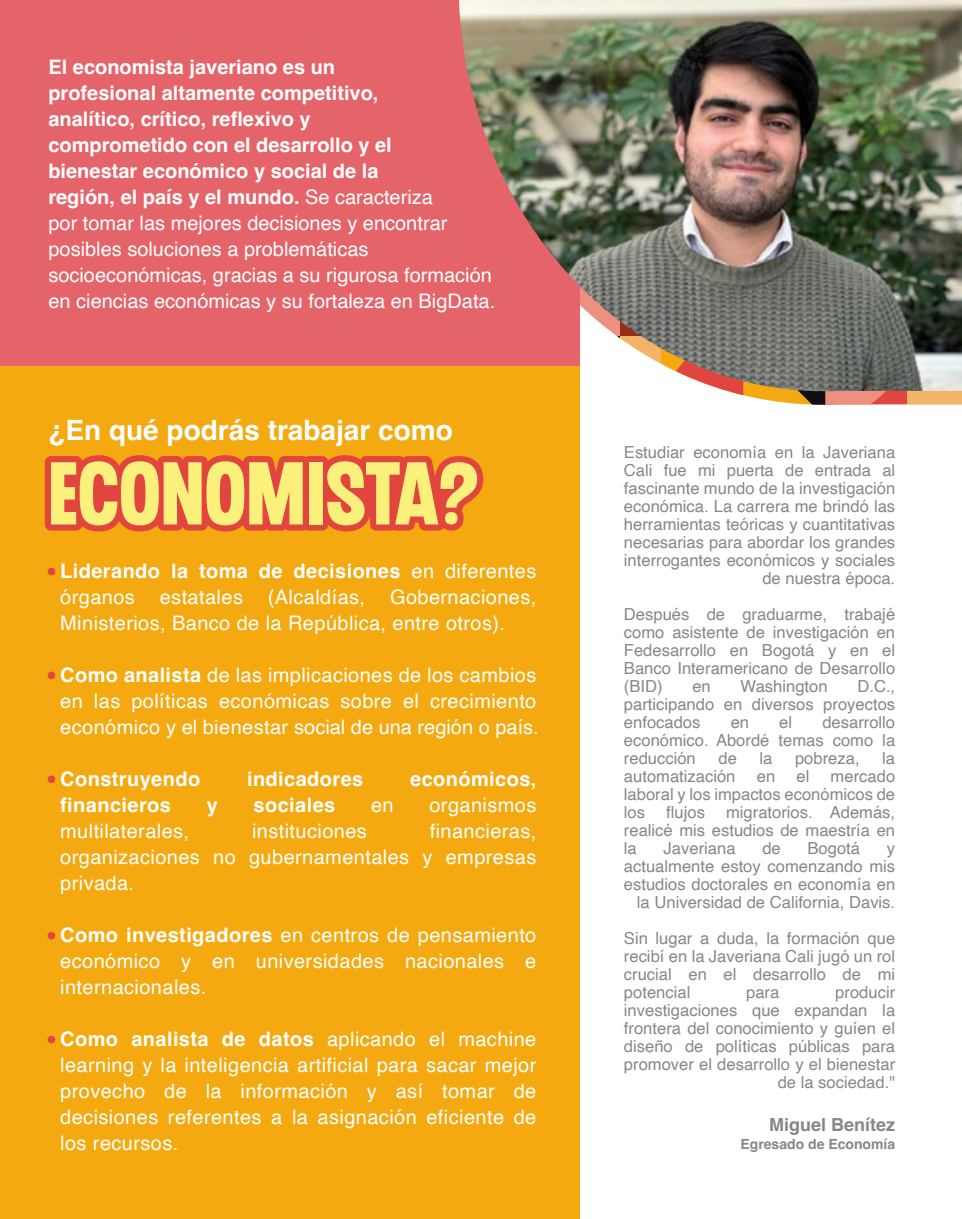
<style>
.page{position:relative;width:962px;height:1219px;background:#fff}
.page>*{position:absolute;margin:0;border:0;box-sizing:border-box;transform-origin:0 0}
.t1{font:89px "CHEDROS";color:#fcf07c}
.t2{font:700 28px "Helvetica";color:#fff}
.t3{font:20px/26px "Helvetica";letter-spacing:.02em;color:#fff;text-align:justify}
.t4{font:20px/26px "Helvetica";color:#fff}
.t5{font:700 20px "Helvetica";letter-spacing:.02em;color:#fff}
.t6{font:700 18px "Helvetica";color:#88868b}
.t7{font:16.6px/18px "Helvetica";color:#88868b;text-align:justify}
.t8{font:700 14px "Helvetica";color:#88868b}
.s1{font-weight:700}
</style>
<div class="page">
<div style="left:0;top:0;width:579px;height:1219px;background:#f3a90f"></div>
<div style="left:0;top:0;width:579px;height:365px;background:#e56469"></div>
<svg style="left:416px;top:365px;width:546px;height:47px"></svg>
<img style="left:459px;top:0;width:503px;height:391px">
<div style="left:48px;top:568px;width:7px;height:7px;background:#e2453d;border-radius:50%"></div>
<div style="left:48px;top:672px;width:7px;height:7px;background:#e2453d;border-radius:50%"></div>
<div style="left:48px;top:775px;width:7px;height:8px;background:#e2453d;border-radius:50%"></div>
<div style="left:48px;top:932px;width:7px;height:7px;background:#e2453d;border-radius:50%"></div>
<div style="left:48px;top:1036px;width:7px;height:7px;background:#e2453d;border-radius:50%"></div>
<svg style="left:45px;top:455px;width:438px;height:76px;background:#e34b39"></svg>
<p class="t4" style="left:48px;top:54px;width:448px"><span class="s1">El economista javeriano es un<br>profesional altamente competitivo,<br>analítico, crítico, reflexivo y<br>comprometido con el desarrollo y el<br>bienestar económico y social de la<br>región, el país y el mundo.</span> Se caracteriza<br>por tomar las mejores decisiones y encontrar posibles soluciones a problemáticas socioeconómicas, gracias a su rigurosa formación en ciencias económicas y su fortaleza en BigData.</p>
<h2 class="t2" style="left:48px;top:413px;width:406px">¿En qué podrás trabajar como</h2>
<h1 class="t1" style="left:48px;top:443px;width:433px">ECONOMISTA?</h1>
<p class="t3" style="left:60px;top:559px;width:478px"><span class="s1">Liderando la toma de decisiones</span> en diferentes órganos estatales (Alcaldías, Gobernaciones, Ministerios, Banco de la República, entre otros).</p>
<p class="t3" style="left:60px;top:663px;width:480px;text-align:left"><span class="s1">Como analista</span> de las implicaciones de los cambios en las políticas económicas sobre el crecimiento económico y el bienestar social de una región o país.</p>
<p class="t5" style="left:60px;top:767px;width:141px">Construyendo</p>
<p class="t5" style="left:247px;top:767px;width:118px">indicadores</p>
<p class="t5" style="left:410px;top:767px;width:128px">económicos,</p>
<p class="t5" style="left:60px;top:793px;width:112px">financieros</p>
<p class="t5" style="left:207px;top:793px;width:13px">y</p>
<p class="t5" style="left:254px;top:793px;width:83px">sociales</p>
<p class="t3" style="left:371px;top:793px;width:24px">en</p>
<p class="t3" style="left:429px;top:793px;width:108px">organismos</p>
<p class="t3" style="left:60px;top:819px;width:130px">multilaterales,</p>
<p class="t3" style="left:252px;top:819px;width:116px">instituciones</p>
<p class="t3" style="left:60px;top:819px;width:478px;text-indent:369px">financieras, organizaciones no gubernamentales y empresas privada.</p>
<p class="t3" style="left:60px;top:923px;width:478px"><span class="s1">Como investigadores</span> en centros de pensamiento económico y en universidades nacionales e internacionales.</p>
<p class="t3" style="left:60px;top:1027px;width:478px"><span class="s1">Como analista de datos</span> aplicando el machine learning y la inteligencia artificial para sacar mejor provecho de la información y así tomar de decisiones referentes a la asignación eficiente de los recursos.</p>
<p class="t7" style="left:624px;top:444px;width:273px;text-align:right">Estudiar economía en la Javeriana Cali fue mi puerta de entrada al fascinante mundo de la investigación económica. La carrera me brindó las herramientas teóricas y cuantitativas necesarias para abordar los grandes interrogantes económicos y sociales de nuestra época.</p>
<p class="t7" style="left:624px;top:606px;width:273px">Después de graduarme, trabajé como asistente de investigación en Fedesarrollo en Bogotá y en el Banco Interamericano de Desarrollo (BID)</p>
<p class="t7" style="left:624px;top:678px;width:273px;text-indent:234px">D.C., participando en diversos proyectos enfocados</p>
<p class="t7" style="left:692px;top:678px;width:20px">en</p>
<p class="t7" style="left:741px;top:678px;width:89px">Washington</p>
<p class="t7" style="left:624px;top:714px;width:273px;text-indent:198px">desarrollo económico. Abordé temas como la reducción</p>
<p class="t7" style="left:731px;top:714px;width:20px">en</p>
<p class="t7" style="left:779px;top:714px;width:14px">el</p>
<p class="t7" style="left:718px;top:750px;width:20px">de</p>
<p class="t7" style="left:760px;top:750px;width:14px">la</p>
<p class="t7" style="left:795px;top:750px;width:66px">pobreza,</p>
<p class="t7" style="left:882px;top:750px;width:14px">la</p>
<p class="t7" style="left:624px;top:768px;width:113px">automatización</p>
<p class="t7" style="left:757px;top:768px;width:20px">en</p>
<p class="t7" style="left:797px;top:768px;width:14px">el</p>
<p class="t7" style="left:624px;top:768px;width:273px;text-indent:207px">mercado laboral y los impactos económicos de los</p>
<p class="t7" style="left:624px;top:804px;width:273px;text-indent:102px">migratorios. Además, realicé mis estudios de maestría en la</p>
<p class="t7" style="left:666px;top:804px;width:40px">flujos</p>
<p class="t7" style="left:664px;top:840px;width:73px">Javeriana</p>
<p class="t7" style="left:762px;top:840px;width:20px">de</p>
<p class="t7" style="left:808px;top:840px;width:54px">Bogotá</p>
<p class="t7" style="left:624px;top:840px;width:273px;text-align:right">y<br>actualmente estoy comenzando mis estudios doctorales en economía en la Universidad de California, Davis.</p>
<p class="t7" style="left:624px;top:930px;width:273px">Sin lugar a duda, la formación que recibí en la Javeriana Cali jugó un rol crucial en el desarrollo de mi potencial</p>
<p class="t7" style="left:624px;top:984px;width:273px;text-align:right">producir<br>investigaciones que expandan la frontera del conocimiento y guíen el diseño de políticas públicas para promover el desarrollo y el bienestar de la sociedad."</p>
<p class="t6" style="left:769px;top:1114px;width:128px">Miguel Benítez</p>
<p class="t8" style="left:740px;top:1136px;width:156px">Egresado de Economía</p>
<p class="t7" style="left:746px;top:984px;width:35px">para</p>
</div>
